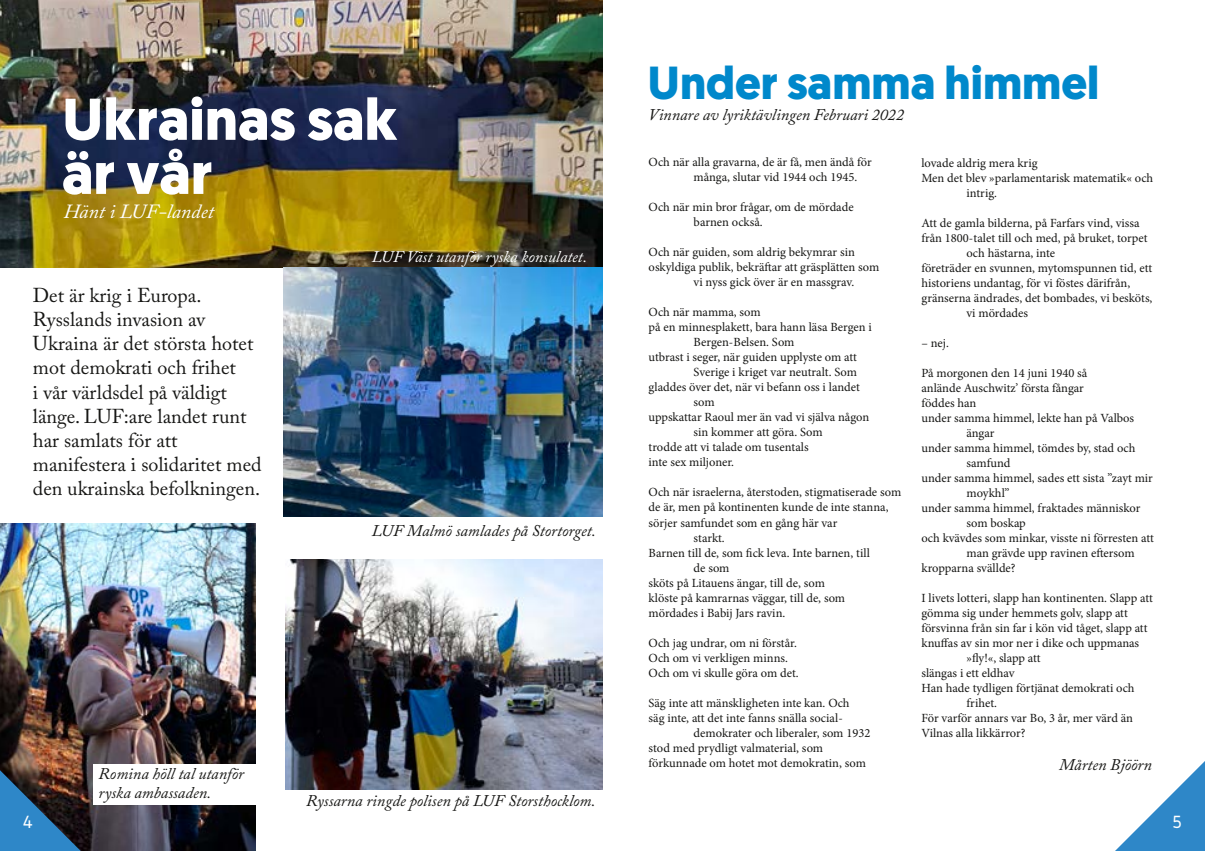
<style>
.page{position:relative;width:1205px;height:851px;background:#fff}
.page>*{position:absolute;margin:0;border:0;box-sizing:border-box;transform-origin:0 0}
.t1{font:700 58.75px/54px "Geomanist";color:#fff}
.t2{font:700 46.25px "Geomanist";color:#0088cb}
.t3{font:20px/24px "Adobe Caslon Pro";color:#161614}
.t4{font:italic 20px "Adobe Caslon Pro";color:#fff}
.t5{font:17.5px "Noway";color:#fff}
.t6{font:italic 16.25px/19.5px "Adobe Caslon Pro";color:#161614}
.t7{font:italic 16.25px "Adobe Caslon Pro";color:#fff}
.t8{font:12.5px/15px "Minion Pro";color:#161614}
</style>
<div class="page">
<svg style="left:1116px;top:761px;width:89px;height:89px"></svg>
<img style="left:0;top:0;width:602px;height:268px">
<img style="left:286px;top:559px;width:317px;height:230px">
<img style="left:283px;top:268px;width:319px;height:248px">
<img style="left:0;top:524px;width:255px;height:326px">
<img style="left:0;top:728px;width:122px;height:122px">
<div style="left:93px;top:764px;width:163px;height:40px;background:#fff"></div>
<h1 class="t1" style="left:62px;top:92px;width:337px">Ukrainas sak är vår</h1>
<h3 class="t4" style="left:64px;top:200px;width:152px">Hänt i LUF-landet</h3>
<h3 class="t3" style="left:33px;top:283px;width:230px">Det är krig i Europa.<br>Rysslands invasion av<br>Ukraina är det största hotet mot demokrati och frihet<br>i vår världsdel på väldigt länge. LUF:are landet runt har samlats för att manifestera i solidaritet med den ukrainska befolkningen.</h3>
<h3 class="t7" style="left:372px;top:247px;width:217px">LUF Väst utanför ryska konsulatet.</h3>
<h3 class="t6" style="left:372px;top:520px;width:226px">LUF Malmö samlades på Stortorget.</h3>
<h3 class="t5" style="left:23px;top:809px;width:11px">4</h3>
<h3 class="t6" style="left:99px;top:763px;width:147px">Romina höll tal utanför ryska ambassaden.</h3>
<h3 class="t6" style="left:306px;top:790px;width:291px">Ryssarna ringde polisen på LUF Storsthocklom.</h3>
<h2 class="t2" style="left:647px;top:52px;width:453px">Under samma himmel</h2>
<h3 class="t6" style="left:648px;top:105px;width:257px">Vinnare av lyriktävlingen Februari 2022</h3>
<p class="t8" style="left:693px;top:155px;width:179px;text-indent:-45px">Och när alla gravarna, de är få, men ändå för många, slutar vid 1944 och 1945.</p>
<p class="t8" style="left:693px;top:200px;width:162px;text-indent:-45px">Och när min bror frågar, om de mördade barnen också.</p>
<p class="t8" style="left:648px;top:245px;width:208px">Och när guiden, som aldrig bekymrar sin</p>
<p class="t8" style="left:648px;top:260px;width:232px">oskyldiga publik, bekräftar att gräsplätten som</p>
<p class="t8" style="left:693px;top:275px;width:162px">vi nyss gick över är en massgrav.</p>
<p class="t8" style="left:648px;top:305px;width:114px">Och när mamma, som</p>
<p class="t8" style="left:648px;top:320px;width:225px">på en minnesplakett, bara hann läsa Bergen i</p>
<p class="t8" style="left:693px;top:335px;width:102px">Bergen-Belsen. Som</p>
<p class="t8" style="left:648px;top:350px;width:210px">utbrast i seger, när guiden upplyste om att</p>
<p class="t8" style="left:693px;top:365px;width:165px">Sverige i kriget var neutralt. Som</p>
<p class="t8" style="left:648px;top:380px;width:213px">gladdes över det, när vi befann oss i landet</p>
<p class="t8" style="left:693px;top:395px;width:23px">som</p>
<p class="t8" style="left:648px;top:410px;width:222px">uppskattar Raoul mer än vad vi själva någon</p>
<p class="t8" style="left:693px;top:425px;width:131px">sin kommer att göra. Som</p>
<p class="t8" style="left:648px;top:440px;width:161px">trodde att vi talade om tusentals</p>
<p class="t8" style="left:648px;top:455px;width:87px">inte sex miljoner.</p>
<p class="t8" style="left:648px;top:485px;width:254px">Och när israelerna, återstoden, stigmatiserade som</p>
<p class="t8" style="left:648px;top:500px;width:241px">de är, men på kontinenten kunde de inte stanna,</p>
<p class="t8" style="left:648px;top:515px;width:190px">sörjer samfundet som en gång här var</p>
<p class="t8" style="left:693px;top:530px;width:33px">starkt.</p>
<p class="t8" style="left:648px;top:545px;width:223px">Barnen till de, som fick leva. Inte barnen, till</p>
<p class="t8" style="left:693px;top:560px;width:37px">de som</p>
<p class="t8" style="left:648px;top:575px;width:178px">sköts på Litauens ängar, till de, som</p>
<p class="t8" style="left:648px;top:590px;width:198px">klöste på kamrarnas väggar, till de, som</p>
<p class="t8" style="left:648px;top:605px;width:138px">mördades i Babij Jars ravin.</p>
<p class="t8" style="left:648px;top:635px;width:152px">Och jag undrar, om ni förstår.<br>Och om vi verkligen minns.<br>Och om vi skulle göra om det.</p>
<p class="t8" style="left:648px;top:695px;width:202px">Säg inte att mänskligheten inte kan. Och</p>
<p class="t8" style="left:648px;top:710px;width:196px">säg inte, att det inte fanns snälla social-</p>
<p class="t8" style="left:693px;top:725px;width:178px">demokrater och liberaler, som 1932</p>
<p class="t8" style="left:648px;top:740px;width:176px">stod med prydligt valmaterial, som</p>
<p class="t8" style="left:648px;top:755px;width:219px">förkunnade om hotet mot demokratin, som</p>
<p class="t8" style="left:921px;top:155px;width:118px">lovade aldrig mera krig</p>
<p class="t8" style="left:921px;top:170px;width:233px">Men det blev »parlamentarisk matematik« och</p>
<p class="t8" style="left:966px;top:185px;width:32px">intrig.</p>
<p class="t8" style="left:921px;top:215px;width:220px">Att de gamla bilderna, på Farfars vind, vissa</p>
<p class="t8" style="left:921px;top:230px;width:228px">från 1800-talet till och med, på bruket, torpet</p>
<p class="t8" style="left:966px;top:245px;width:90px">och hästarna, inte</p>
<p class="t8" style="left:921px;top:260px;width:232px">företräder en svunnen, mytomspunnen tid, ett</p>
<p class="t8" style="left:921px;top:275px;width:210px">historiens undantag, för vi föstes därifrån,</p>
<p class="t8" style="left:921px;top:290px;width:232px">gränserna ändrades, det bombades, vi besköts,</p>
<p class="t8" style="left:966px;top:305px;width:63px">vi mördades</p>
<p class="t8" style="left:921px;top:335px;width:29px">– nej.</p>
<p class="t8" style="left:921px;top:365px;width:167px">På morgonen den 14 juni 1940 så</p>
<p class="t8" style="left:921px;top:380px;width:164px">anlände Auschwitz’ första fångar</p>
<p class="t8" style="left:921px;top:395px;width:56px">föddes han</p>
<p class="t8" style="left:921px;top:410px;width:214px">under samma himmel, lekte han på Valbos</p>
<p class="t8" style="left:966px;top:425px;width:29px">ängar</p>
<p class="t8" style="left:921px;top:440px;width:215px">under samma himmel, tömdes by, stad och</p>
<p class="t8" style="left:966px;top:455px;width:46px">samfund</p>
<p class="t8" style="left:921px;top:470px;width:233px">under samma himmel, sades ett sista ”zayt mir</p>
<p class="t8" style="left:966px;top:485px;width:45px">moykhl”</p>
<p class="t8" style="left:921px;top:500px;width:220px">under samma himmel, fraktades människor</p>
<p class="t8" style="left:966px;top:515px;width:61px">som boskap</p>
<p class="t8" style="left:921px;top:530px;width:234px">och kvävdes som minkar, visste ni förresten att</p>
<p class="t8" style="left:966px;top:545px;width:170px">man grävde upp ravinen eftersom</p>
<p class="t8" style="left:921px;top:560px;width:96px">kropparna svällde?</p>
<p class="t8" style="left:921px;top:590px;width:233px">I livets lotteri, slapp han kontinenten. Slapp att</p>
<p class="t8" style="left:921px;top:605px;width:208px">gömma sig under hemmets golv, slapp att</p>
<p class="t8" style="left:921px;top:620px;width:227px">försvinna från sin far i kön vid tåget, slapp att</p>
<p class="t8" style="left:921px;top:635px;width:219px">knuffas av sin mor ner i dike och uppmanas</p>
<p class="t8" style="left:966px;top:650px;width:76px">»fly!«, slapp att</p>
<p class="t8" style="left:921px;top:665px;width:95px">slängas i ett eldhav</p>
<p class="t8" style="left:921px;top:680px;width:215px">Han hade tydligen förtjänat demokrati och</p>
<p class="t8" style="left:966px;top:695px;width:32px">frihet.</p>
<p class="t8" style="left:921px;top:710px;width:213px">För varför annars var Bo, 3 år, mer värd än</p>
<p class="t8" style="left:921px;top:725px;width:105px">Vilnas alla likkärror?</p>
<h3 class="t6" style="left:1059px;top:754px;width:94px">Mårten Bjöörn</h3>
<h3 class="t5" style="left:1172px;top:809px;width:11px">5</h3>
</div>
